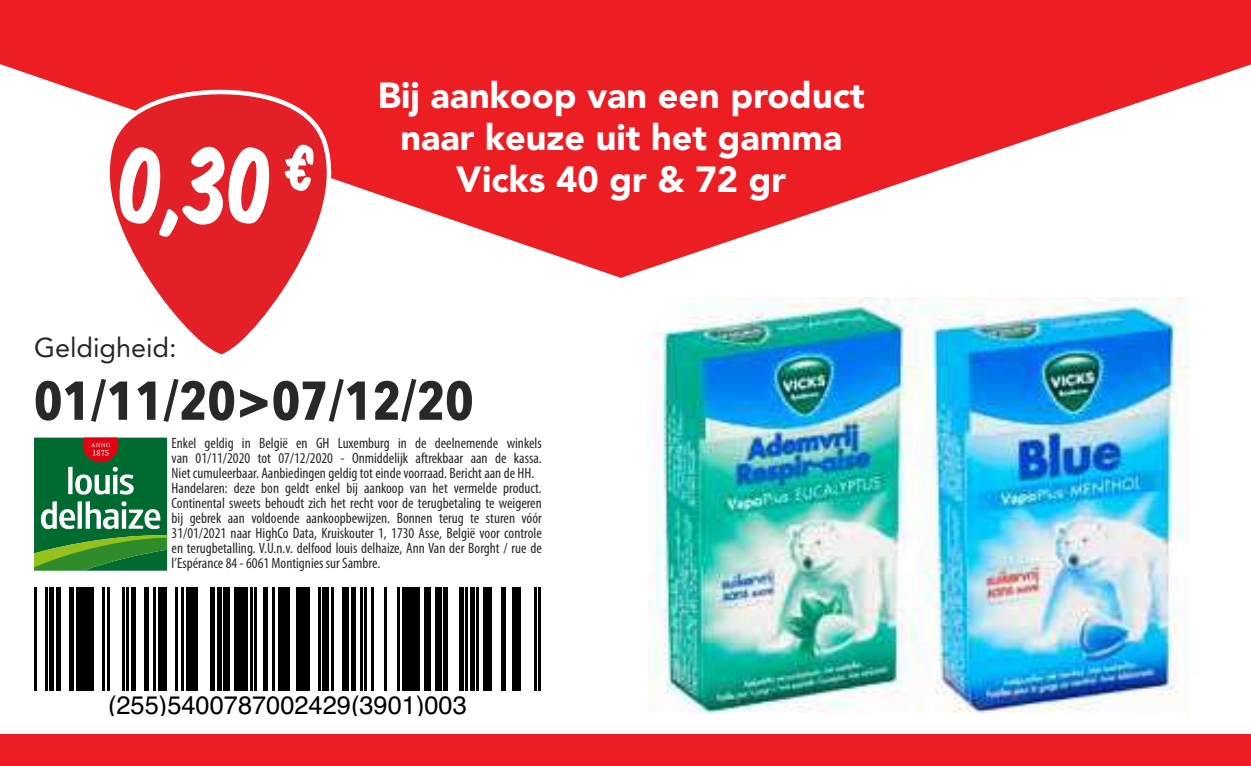
<style>
.page{position:relative;width:1251px;height:766px;background:#fff}
.page>*{position:absolute;margin:0;border:0;box-sizing:border-box;transform-origin:0 0}
.t1{font:99px "Komika Title Kaps";color:#fff}
.t2{font:700 54px "Avenir Next Condensed";color:#292829}
.t3{font:900 36px/42px "Avenir LT Std";color:#fff;text-align:center}
.t4{font:27px "Avenir LT Std";color:#292829}
.t5{font:25.5px "Helvetica";color:#000}
.t6{font:condensed 15px/15px "Myriad Pro";color:#292829}
</style>
<div class="page">
<svg style="left:0;top:0;width:1250px;height:278px;fill:#ed1d24"></svg>
<svg style="left:34px;top:437px;width:133px;height:133px;background:#378148"></svg>
<div style="left:0;top:733px;width:1250px;height:32px;background:#ed1d24"></div>
<img style="left:648px;top:297px;width:540px;height:417px">
<svg style="left:34px;top:587px;width:507px;height:104px"></svg>
<svg style="left:101px;top:87px;width:235px;height:268px"></svg>
<h1 class="t1" style="left:121px;top:111px;width:196px">0,30 <sup>€</sup></h1>
<h3 class="t4" style="left:34px;top:332px;width:144px">Geldigheid:</h3>
<h3 class="t3" style="left:377px;top:74px;width:488px">Bij aankoop van een product naar keuze uit het gamma<br>Vicks 40 gr &amp; 72 gr</h3>
<h2 class="t2" style="left:34px;top:367px;width:441px">01/11/20&gt;07/12/20</h2>
<p class="t6" style="left:171px;top:435px;width:371px">Enkel geldig in België en GH Luxemburg in de deelnemende winkels van 01/11/2020 tot 07/12/2020 - Onmiddelijk aftrekbaar aan de kassa.<br>Niet cumuleerbaar. Aanbiedingen geldig tot einde voorraad. Bericht aan de HH.<br>Handelaren: deze bon geldt enkel bij aankoop van het vermelde product.<br>Continental sweets behoudt zich het recht voor de terugbetaling te weigeren bij gebrek aan voldoende aankoopbewijzen. Bonnen terug te sturen vóór 31/01/2021 naar HighCo Data, Kruiskouter 1, 1730 Asse, België voor controle en terugbetalling. V.U.n.v. delfood louis delhaize, Ann Van der Borght / rue de l’Espérance 84 - 6061 Montignies sur Sambre.</p>
<h3 class="t5" style="left:108px;top:684px;width:360px">(255)5400787002429(3901)003</h3>
</div>
